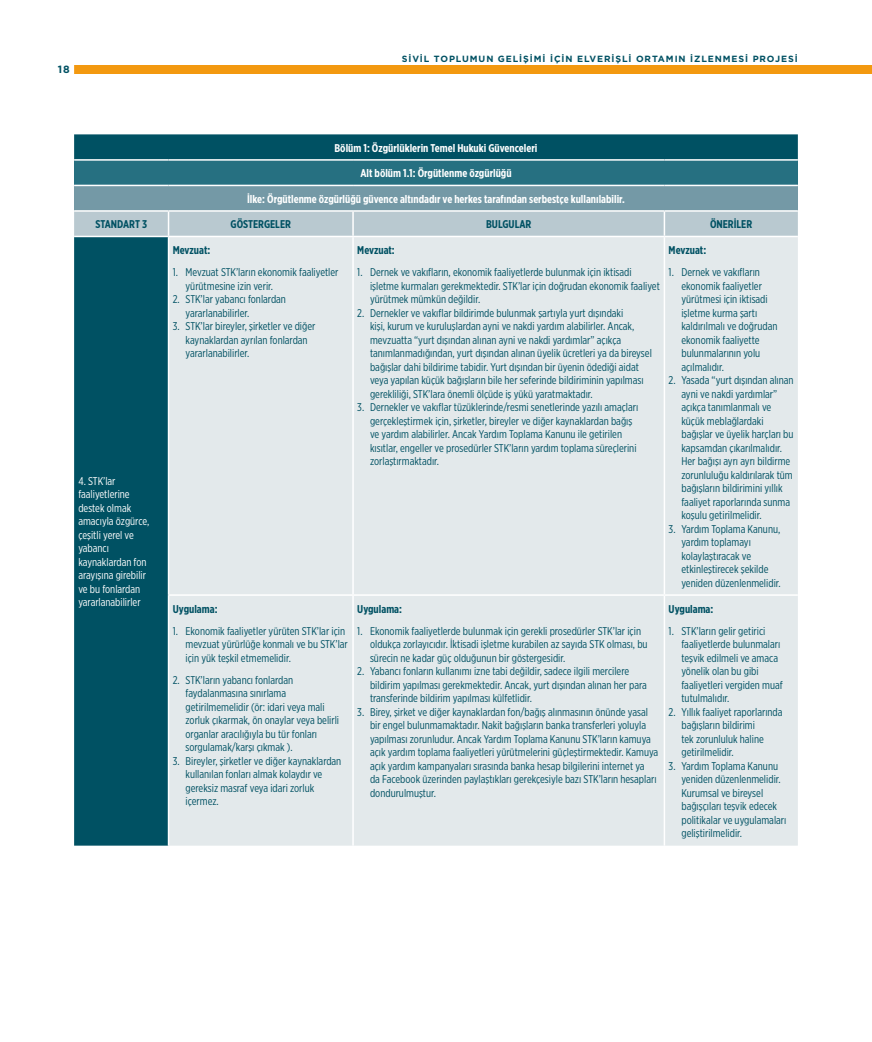
<style>
.page{position:relative;width:872px;height:1042px;background:#fff}
.page>*{position:absolute;margin:0;border:0;box-sizing:border-box;transform-origin:0 0}
.t1{font:11.25px/13.5px "Gotham X Narrow";color:#005163}
.t2{font:700 11.25px "Gotham X Narrow";color:#fff}
.t3{font:11.25px/13.5px "Gotham X Narrow";color:#fff}
.t4{font:700 11.25px "Gotham X Narrow";color:#005163}
.t5{font:700 10.5px "Gotham";color:#005163}
.t6{font:700 9px "Gotham";letter-spacing:.1em;color:#005163}
</style>
<div class="page">
<div style="left:74px;top:65px;width:798px;height:9px;background:#f39910"></div>
<div style="left:74px;top:134px;width:724px;height:711px;background:#005163"></div>
<div style="left:74px;top:160px;width:724px;height:25px;background:#267081"></div>
<div style="left:74px;top:185px;width:724px;height:26px;background:#7499a6"></div>
<div style="left:169px;top:237px;width:629px;height:608px;background:#e3e9eb"></div>
<hr style="left:74px;top:159px;width:94px;height:2px;background:#fff">
<hr style="left:168px;top:159px;width:185px;height:2px;background:#fff">
<hr style="left:353px;top:159px;width:311px;height:2px;background:#fff">
<hr style="left:664px;top:159px;width:134px;height:2px;background:#fff">
<hr style="left:74px;top:185px;width:94px;height:1px;background:#fff">
<hr style="left:168px;top:185px;width:185px;height:1px;background:#fff">
<hr style="left:353px;top:185px;width:311px;height:1px;background:#fff">
<hr style="left:664px;top:185px;width:134px;height:1px;background:#fff">
<hr style="left:74px;top:210px;width:94px;height:2px;background:#fff">
<hr style="left:168px;top:210px;width:185px;height:2px;background:#fff">
<div style="left:74px;top:211px;width:724px;height:25px;background:#b9c9d0"></div>
<hr style="left:353px;top:210px;width:311px;height:2px;background:#fff">
<hr style="left:352px;top:212px;width:2px;height:24px;background:#fff">
<hr style="left:664px;top:210px;width:134px;height:2px;background:#fff">
<hr style="left:663px;top:212px;width:2px;height:24px;background:#fff">
<hr style="left:74px;top:236px;width:94px;height:1px;background:#fff">
<hr style="left:168px;top:236px;width:185px;height:1px;background:#fff">
<hr style="left:168px;top:237px;width:1px;height:357px;background:#fff">
<hr style="left:353px;top:236px;width:311px;height:1px;background:#fff">
<hr style="left:352px;top:237px;width:2px;height:357px;background:#fff">
<hr style="left:664px;top:236px;width:134px;height:1px;background:#fff">
<hr style="left:663px;top:237px;width:2px;height:357px;background:#fff">
<hr style="left:168px;top:594px;width:185px;height:2px;background:#fff">
<hr style="left:168px;top:596px;width:1px;height:249px;background:#fff">
<hr style="left:353px;top:594px;width:311px;height:2px;background:#fff">
<hr style="left:352px;top:596px;width:2px;height:249px;background:#fff">
<hr style="left:664px;top:594px;width:134px;height:2px;background:#fff">
<hr style="left:663px;top:596px;width:2px;height:249px;background:#fff">
<p class="t5" style="left:58px;top:62px;width:14px">18</p>
<p class="t6" style="left:402px;top:52px;width:397px">SIVIL TOPLUMUN GELIŞIMI IÇIN ELVERIŞLI ORTAMIN İZLENMESI PROJESI</p>
<p class="t2" style="left:334px;top:141px;width:204px">Bölüm 1: Özgürlüklerin Temel Hukuki Güvenceleri</p>
<p class="t2" style="left:360px;top:166px;width:153px">Alt bölüm 1.1: Örgütlenme özgürlüğü</p>
<p class="t2" style="left:247px;top:192px;width:379px">İlke: Örgütlenme özgürlüğü güvence altındadır ve herkes tarafından serbestçe kullanılabilir.</p>
<p class="t4" style="left:95px;top:217px;width:53px">STANDART 3</p>
<p class="t4" style="left:231px;top:217px;width:62px">GÖSTERGELER</p>
<p class="t4" style="left:486px;top:217px;width:47px">BULGULAR</p>
<p class="t4" style="left:710px;top:217px;width:44px">ÖNERİLER</p>
<p class="t3" style="left:78px;top:474px;width:72px">4. STK’lar faaliyetlerine destek olmak amacıyla özgürce, çeşitli yerel ve yabancı kaynaklardan fon arayışına girebilir ve bu fonlardan yararlanabilirler</p>
<p class="t4" style="left:173px;top:243px;width:39px">Mevzuat:</p>
<p class="t1" style="left:185px;top:265px;width:154px;text-indent:-13px">1. Mevzuat STK’ların ekonomik faaliyetler yürütmesine izin verir.</p>
<p class="t1" style="left:185px;top:292px;width:102px;text-indent:-13px">2. STK’lar yabancı fonlardan yararlanabilirler.</p>
<p class="t1" style="left:185px;top:319px;width:131px;text-indent:-13px">3. STK’lar bireyler, şirketler ve diğer kaynaklardan ayrılan fonlardan yararlanabilirler.</p>
<p class="t4" style="left:173px;top:602px;width:46px">Uygulama:</p>
<p class="t1" style="left:185px;top:624px;width:164px;text-indent:-13px">1. Ekonomik faaliyetler yürüten STK’lar için mevzuat yürürlüğe konmalı ve bu STK’lar için yük teşkil etmemelidir.</p>
<p class="t1" style="left:185px;top:673px;width:155px;text-indent:-13px">2. STK’ların yabancı fonlardan faydalanmasına sınırlama getirilmemelidir (ör: idari veya mali zorluk çıkarmak, ön onaylar veya belirli organlar aracılığıyla bu tür fonları sorgulamak/karşı çıkmak ).</p>
<p class="t1" style="left:185px;top:754px;width:157px;text-indent:-13px">3. Bireyler, şirketler ve diğer kaynaklardan kullanılan fonları almak kolaydır ve gereksiz masraf veya idari zorluk içermez.</p>
<p class="t4" style="left:357px;top:243px;width:39px">Mevzuat:</p>
<p class="t1" style="left:370px;top:265px;width:291px;text-indent:-13px">1. Dernek ve vakıfların, ekonomik faaliyetlerde bulunmak için iktisadi işletme kurmaları gerekmektedir. STK’lar için doğrudan ekonomik faaliyet yürütmek mümkün değildir.</p>
<p class="t1" style="left:370px;top:306px;width:283px;text-indent:-13px">2. Dernekler ve vakıflar bildirimde bulunmak şartıyla yurt dışındaki<br>kişi, kurum ve kuruluşlardan ayni ve nakdi yardım alabilirler. Ancak, mevzuatta “yurt dışından alınan ayni ve nakdi yardımlar” açıkça tanımlanmadığından, yurt dışından alınan üyelik ücretleri ya da bireysel bağışlar dahi bildirime tabidir. Yurt dışından bir üyenin ödediği aidat veya yapılan küçük bağışların bile her seferinde bildiriminin yapılması gerekliliği, STK’lara önemli ölçüde iş yükü yaratmaktadır.</p>
<p class="t1" style="left:370px;top:400px;width:270px;text-indent:-13px">3. Dernekler ve vakıflar tüzüklerinde/resmi senetlerinde yazılı amaçları gerçekleştirmek için, şirketler, bireyler ve diğer kaynaklardan bağış ve yardım alabilirler. Ancak Yardım Toplama Kanunu ile getirilen kısıtlar, engeller ve prosedürler STK’ların yardım toplama süreçlerini zorlaştırmaktadır.</p>
<p class="t4" style="left:357px;top:602px;width:46px">Uygulama:</p>
<p class="t1" style="left:370px;top:624px;width:279px;text-indent:-13px">1. Ekonomik faaliyetlerde bulunmak için gerekli prosedürler STK’lar için oldukça zorlayıcıdır. İktisadi işletme kurabilen az sayıda STK olması, bu sürecin ne kadar güç olduğunun bir göstergesidir.</p>
<p class="t1" style="left:370px;top:664px;width:278px;text-indent:-13px">2. Yabancı fonların kullanımı izne tabi değildir, sadece ilgili mercilere bildirim yapılması gerekmektedir. Ancak, yurt dışından alınan her para transferinde bildirim yapılması külfetlidir.</p>
<p class="t1" style="left:370px;top:705px;width:290px;text-indent:-13px">3. Birey, şirket ve diğer kaynaklardan fon/bağış alınmasının önünde yasal bir engel bulunmamaktadır. Nakit bağışların banka transferleri yoluyla yapılması zorunludur. Ancak Yardım Toplama Kanunu STK’ların kamuya açık yardım toplama faaliyetleri yürütmelerini güçleştirmektedir. Kamuya açık yardım kampanyaları sırasında banka hesap bilgilerini internet ya<br>da Facebook üzerinden paylaştıkları gerekçesiyle bazı STK’ların hesapları dondurulmuştur.</p>
<p class="t4" style="left:668px;top:243px;width:39px">Mevzuat:</p>
<p class="t1" style="left:681px;top:265px;width:98px;text-indent:-13px">1. Dernek ve vakıfların ekonomik faaliyetler yürütmesi için iktisadi işletme kurma şartı kaldırılmalı ve doğrudan ekonomik faaliyette bulunmalarının yolu açılmalıdır.</p>
<p class="t1" style="left:681px;top:373px;width:114px;text-indent:-13px">2. Yasada “yurt dışından alınan ayni ve nakdi yardımlar” açıkça tanımlanmalı ve küçük meblağlardaki bağışlar ve üyelik harçları bu kapsamdan çıkarılmalıdır.<br>Her bağışı ayrı ayrı bildirme zorunluluğu kaldırılarak tüm bağışların bildirimini yıllık faaliyet raporlarında sunma koşulu getirilmelidir.</p>
<p class="t1" style="left:681px;top:522px;width:101px;text-indent:-13px">3. Yardım Toplama Kanunu, yardım toplamayı kolaylaştıracak ve etkinleştirecek şekilde yeniden düzenlenmelidir.</p>
<p class="t4" style="left:668px;top:602px;width:46px">Uygulama:</p>
<p class="t1" style="left:681px;top:624px;width:103px;text-indent:-13px">1. STK’ların gelir getirici faaliyetlerde bulunmaları teşvik edilmeli ve amaca yönelik olan bu gibi faaliyetleri vergiden muaf tutulmalıdır.</p>
<p class="t1" style="left:681px;top:705px;width:103px;text-indent:-13px">2. Yıllık faaliyet raporlarında bağışların bildirimi<br>tek zorunluluk haline getirilmelidir.</p>
<p class="t1" style="left:681px;top:759px;width:106px;text-indent:-13px">3. Yardım Toplama Kanunu yeniden düzenlenmelidir.<br>Kurumsal ve bireysel bağışçıları teşvik edecek politikalar ve uygulamaları geliştirilmelidir.</p>
</div>
